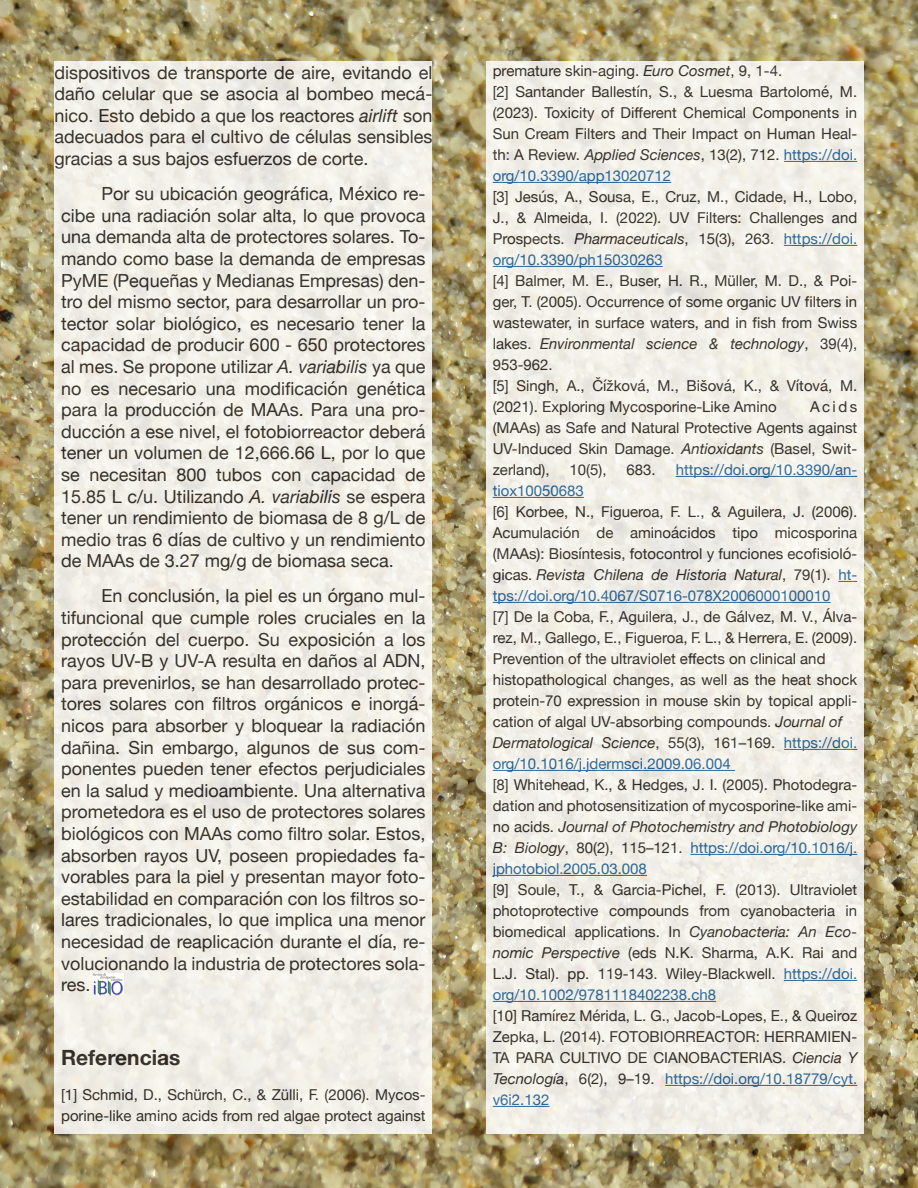
<style>
.page{position:relative;width:918px;height:1188px;background:#fff}
.page>*{position:absolute;margin:0;border:0;box-sizing:border-box;transform-origin:0 0}
.t1{font:700 21px "Helvetica Neue";color:#231f20}
.t2{font:18px/21.6px "Helvetica Neue";color:#231f20;text-align:justify}
.t3{font:15px/21px "Helvetica Neue";color:#231f20;text-align:justify}
.t4{font:15px "Helvetica Neue";color:#175d9e}
.s1{font-style:italic}
.s2{color:#175d9e}
</style>
<div class="page">
<img style="left:0;top:0;width:918px;height:1188px">
<div style="left:54px;top:62px;width:378px;height:1072px;background:#f2f0e8"></div>
<div style="left:486px;top:62px;width:378px;height:1072px;background:#f2f0e8"></div>
<hr style="left:784px;top:161px;width:73px;height:1px;background:#175d9e">
<hr style="left:493px;top:182px;width:178px;height:1px;background:#175d9e">
<hr style="left:784px;top:245px;width:73px;height:1px;background:#175d9e">
<hr style="left:493px;top:266px;width:170px;height:1px;background:#175d9e">
<hr style="left:676px;top:476px;width:181px;height:1px;background:#175d9e">
<hr style="left:493px;top:497px;width:91px;height:1px;background:#175d9e">
<svg style="left:838px;top:581px;width:19px;height:1px"></svg>
<hr style="left:493px;top:602px;width:338px;height:1px;background:#175d9e">
<hr style="left:784px;top:749px;width:73px;height:1px;background:#175d9e">
<hr style="left:493px;top:770px;width:242px;height:1px;background:#175d9e">
<hr style="left:690px;top:854px;width:167px;height:1px;background:#175d9e">
<hr style="left:493px;top:875px;width:154px;height:1px;background:#175d9e">
<hr style="left:784px;top:980px;width:73px;height:1px;background:#175d9e">
<hr style="left:493px;top:1001px;width:223px;height:1px;background:#175d9e">
<hr style="left:665px;top:1085px;width:192px;height:1px;background:#175d9e">
<hr style="left:493px;top:1106px;width:56px;height:1px;background:#175d9e">
<div style="left:93px;top:974px;width:31px;height:21px;background:#fff"></div>
<img style="left:93px;top:974px;width:30px;height:21px">
<p class="t2" style="left:54px;top:63px;width:380px">dispositivos de transporte de aire, evitando el daño celular que se asocia al bombeo mecá&shy;nico. Esto debido a que los reactores <span class="s1">airlift</span> son adecuados para el cultivo de células sensibles gracias a sus bajos esfuerzos de corte.</p>
<p class="t2" style="left:61px;top:184px;width:366px;text-indent:40px">Por su ubicación geográfica, México re&shy;cibe una radiación solar alta, lo que provoca una demanda alta de protectores solares. To&shy;mando como base la demanda de empresas PyME (Pequeñas y Medianas Empresas) den&shy;tro del mismo sector, para desarrollar un pro&shy;tector solar biológico, es necesario tener la capacidad de producir 600 - 650 protectores al mes. Se propone utilizar <span class="s1">A. variabilis</span> ya que no es necesario una modificación genética para la producción de MAAs. Para una pro&shy;ducción a ese nivel, el fotobiorreactor deberá tener un volumen de 12,666.66 L, por lo que se necesitan 800 tubos con capacidad de 15.85 L c/u. Utilizando <span class="s1">A. variabilis</span> se espera tener un rendimiento de biomasa de 8 g/L de medio tras 6 días de cultivo y un rendimiento de MAAs de 3.27 mg/g de biomasa seca.</p>
<p class="t2" style="left:61px;top:586px;width:366px;text-indent:40px">En conclusión, la piel es un órgano mul&shy;tifuncional que cumple roles cruciales en la protección del cuerpo. Su exposición a los rayos UV-B y UV-A resulta en daños al ADN, para prevenirlos, se han desarrollado protec&shy;tores solares con filtros orgánicos e inorgá&shy;nicos para absorber y bloquear la radiación dañina. Sin embargo, algunos de sus com&shy;ponentes pueden tener efectos perjudiciales en la salud y medioambiente. Una alternativa prometedora es el uso de protectores solares biológicos con MAAs como filtro solar. Estos, absorben rayos UV, poseen propiedades fa&shy;vorables para la piel y presentan mayor foto&shy;estabilidad en comparación con los filtros so&shy;lares tradicionales, lo que implica una menor necesidad de reaplicación durante el día, re&shy;volucionando la industria de protectores sola&shy;res.</p>
<h1 class="t1" style="left:61px;top:1041px;width:121px">Referencias</h1>
<p class="t3" style="left:61px;top:1085px;width:366px">[1] Schmid, D., Schürch, C., &amp; Zülli, F. (2006). Mycos&shy;porine-like amino acids from red algae protect against</p>
<p class="t3" style="left:493px;top:61px;width:366px;text-align:left">premature skin-aging. <span class="s1">Euro Cosmet</span>, 9, 1-4.<br>[2] Santander Ballestín, S., &amp; Luesma Bartolomé, M. (2023). Toxicity of Different Chemical Components in Sun Cream Filters and Their Impact on Human Heal&shy;th: A Review. <span class="s1">Applied Sciences</span>, 13(2), 712. <span class="s2">https://doi. org/10.3390/app13020712</span></p>
<p class="t3" style="left:493px;top:187px;width:366px">[3] Jesús, A., Sousa, E., Cruz, M., Cidade, H., Lobo, J., &amp; Almeida, I. (2022). UV Filters: Challenges and Prospects. <span class="s1">Pharmaceuticals</span>, 15(3), 263. <span class="s2">https://doi. org/10.3390/ph15030263</span></p>
<p class="t3" style="left:493px;top:271px;width:366px;text-align:left">[4] Balmer, M. E., Buser, H. R., Müller, M. D., &amp; Poi&shy;ger, T. (2005). Occurrence of some organic UV filters in wastewater, in surface waters, and in fish from Swiss lakes. <span class="s1">Environmental science &amp; technology</span>, 39(4), 953-962.<br>[5] Singh, A., Čížková, M., Bišová, K., &amp; Vítová, M. (2021). Exploring Mycosporine-Like Amino</p>
<p class="t3" style="left:493px;top:397px;width:366px;text-indent:317px">Acids (MAAs) as Safe and Natural Protective Agents against UV-Induced Skin Damage. <span class="s1">Antioxidants</span> (Basel, Swit&shy;zerland),</p>
<p class="t3" style="left:570px;top:460px;width:38px">10(5),</p>
<p class="t3" style="left:627px;top:460px;width:31px">683.</p>
<p class="t4" style="left:676px;top:459px;width:183px">https://doi.org/10.3390/an-</p>
<p class="t4" style="left:493px;top:480px;width:93px">tiox10050683</p>
<p class="t3" style="left:493px;top:502px;width:366px">[6] Korbee, N., Figueroa, F. L., &amp; Aguilera, J. (2006).<br>Acumulación de aminoácidos tipo micosporina (MAAs): Biosíntesis, fotocontrol y funciones ecofisioló&shy;gicas. <span class="s1">Revista Chilena de Historia Natural</span>, 79(1). <span class="s2">ht&shy;tps://doi.org/10.4067/S0716-078X2006000100010</span></p>
<p class="t3" style="left:493px;top:607px;width:366px;text-align:left">[7] De la Coba, F., Aguilera, J., de Gálvez, M. V., Álva&shy;rez, M., Gallego, E., Figueroa, F. L., &amp; Herrera, E. (2009).<br>Prevention of the ultraviolet effects on clinical and histopathological changes, as well as the heat shock protein-70 expression in mouse skin by topical appli&shy;cation of algal UV-absorbing compounds. <span class="s1">Journal of Dermatological Science</span>, 55(3), 161–169. <span class="s2">https://doi. org/10.1016/j.jdermsci.2009.06.004</span></p>
<p class="t3" style="left:493px;top:775px;width:366px">[8] Whitehead, K., &amp; Hedges, J. I. (2005). Photodegra&shy;dation and photosensitization of mycosporine-like ami&shy;no acids. <span class="s1">Journal of Photochemistry and Photobiology B: Biology</span>, 80(2), 115–121. <span class="s2">https://doi.org/10.1016/j. jphotobiol.2005.03.008</span></p>
<p class="t3" style="left:493px;top:880px;width:366px">[9] Soule, T., &amp; Garcia-Pichel, F. (2013). Ultraviolet photoprotective compounds from cyanobacteria in biomedical applications. In <span class="s1">Cyanobacteria: An Eco&shy;nomic Perspective</span> (eds N.K. Sharma, A.K. Rai and L.J. Stal). pp. 119-143. Wiley-Blackwell. <span class="s2">https://doi. org/10.1002/9781118402238.ch8</span></p>
<p class="t3" style="left:493px;top:1006px;width:366px">[10] Ramírez Mérida, L. G., Jacob-Lopes, E., &amp; Queiroz Zepka, L. (2014). FOTOBIORREACTOR: HERRAMIEN-TA PARA CULTIVO DE CIANOBACTERIAS. <span class="s1">Ciencia Y Tecnología</span>, 6(2), 9–19. <span class="s2">https://doi.org/10.18779/cyt. v6i2.132</span></p>
</div>
